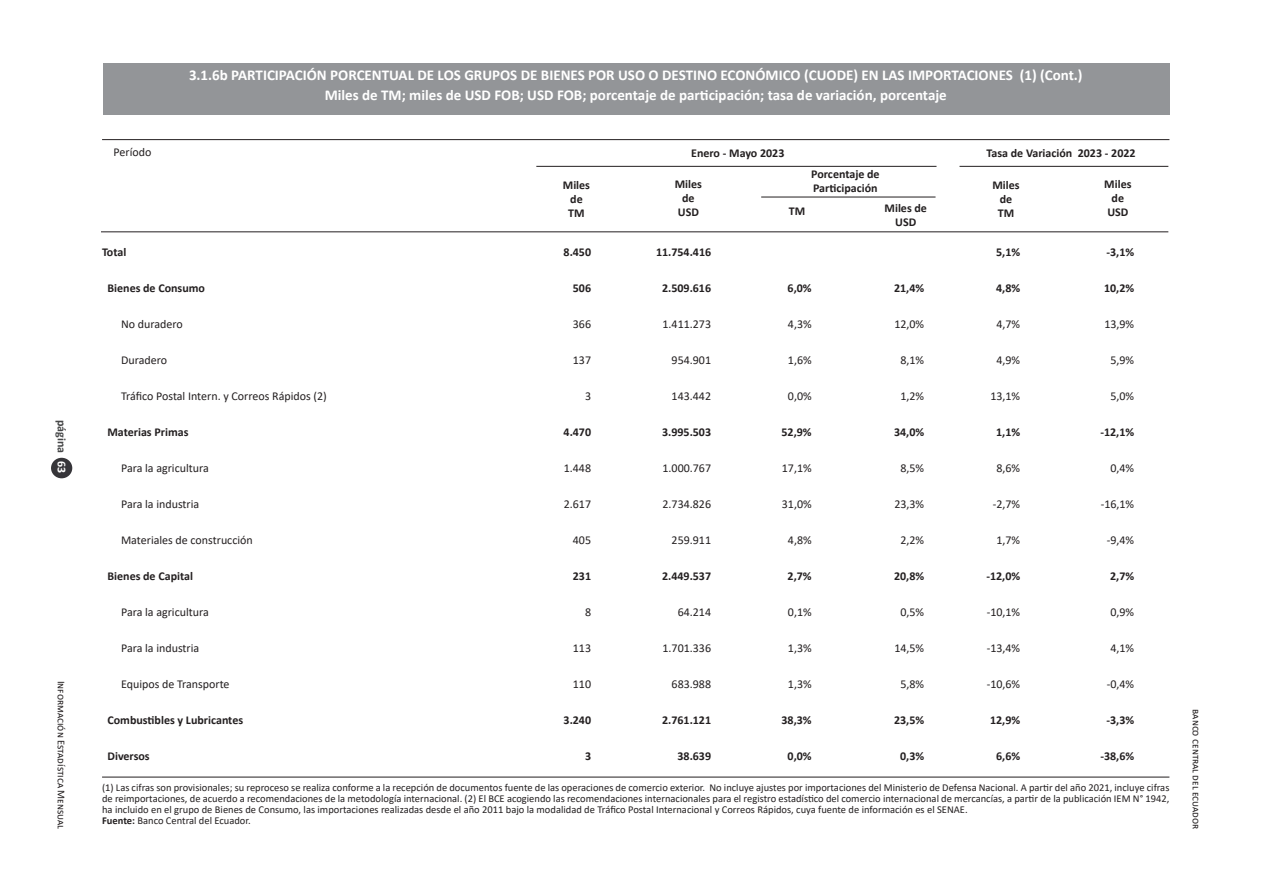
<style>
.page{position:relative;width:1263px;height:893px;background:#fff}
.page>*{position:absolute;margin:0;border:0;box-sizing:border-box;transform-origin:0 0}
.t1{font:700 15px "Calibri";color:#fff}
.t2{font:12px "Calibri";color:#231f20}
.t3{font:700 12px/14.4px "Calibri";color:#231f20;text-align:center}
.t4{font:700 12px "Calibri";color:#454647}
.t5{font:10.5px/10.8px "Calibri";color:#231f20;text-align:justify}
.s1{color:#fff}
.s2{font-weight:700}
</style>
<div class="page">
<div style="left:51px;top:458px;width:21px;height:20px;background:#363539;border-radius:50%"></div>
<hr style="left:102px;top:777px;width:1067px;height:1px;background:#231f20">
<hr style="left:102px;top:139px;width:1067px;height:1px;background:#231f20">
<div style="left:103px;top:64px;width:1066px;height:51px;background:#939598"></div>
<hr style="left:101px;top:231px;width:1067px;height:1px;background:#231f20">
<hr style="left:536px;top:166px;width:400px;height:1px;background:#231f20">
<hr style="left:959px;top:166px;width:209px;height:1px;background:#231f20">
<hr style="left:761px;top:197px;width:174px;height:1px;background:#231f20">
<p class="t4" style="left:70px;top:420px;width:55px;rotate:90deg">página <span class="s1">63</span></p>
<p class="t5" style="left:67px;top:681px;width:150px;rotate:90deg">Información Estadística Mensual</p>
<p class="t1" style="left:189px;top:65px;width:895px">3.1.6b PARTICIPACIÓN PORCENTUAL DE LOS GRUPOS DE BIENES POR USO O DESTINO ECONÓMICO (CUODE) EN LAS IMPORTACIONES (1) (Cont.)</p>
<p class="t1" style="left:325px;top:84px;width:623px">Miles de TM; miles de USD FOB; USD FOB; porcentaje de participación; tasa de variación, porcentaje</p>
<p class="t2" style="left:114px;top:143px;width:39px">Período</p>
<p class="t3" style="left:691px;top:146px;width:95px">Enero - Mayo 2023</p>
<p class="t3" style="left:986px;top:146px;width:151px">Tasa de Variación 2023 - 2022</p>
<p class="t3" style="left:563px;top:177px;width:29px">Miles de</p>
<p class="t3" style="left:568px;top:206px;width:18px">TM</p>
<p class="t3" style="left:789px;top:204px;width:18px">TM</p>
<p class="t3" style="left:811px;top:167px;width:70px">Porcentaje de</p>
<p class="t3" style="left:813px;top:181px;width:66px">Participación</p>
<p class="t3" style="left:675px;top:176px;width:29px">Miles</p>
<p class="t3" style="left:682px;top:191px;width:14px">de</p>
<p class="t3" style="left:678px;top:205px;width:23px">USD</p>
<p class="t3" style="left:1104px;top:176px;width:29px">Miles</p>
<p class="t3" style="left:1111px;top:191px;width:14px">de</p>
<p class="t3" style="left:1107px;top:205px;width:23px">USD</p>
<p class="t3" style="left:992px;top:177px;width:29px">Miles de</p>
<p class="t3" style="left:998px;top:206px;width:18px">TM</p>
<p class="t3" style="left:884px;top:201px;width:44px">Miles de</p>
<p class="t3" style="left:895px;top:215px;width:23px">USD</p>
<p class="t3" style="left:102px;top:244px;width:26px">Total</p>
<p class="t3" style="left:564px;top:244px;width:29px">8.450</p>
<p class="t3" style="left:656px;top:244px;width:57px">11.754.416</p>
<p class="t3" style="left:996px;top:244px;width:26px">5,1%</p>
<p class="t3" style="left:1106px;top:244px;width:29px">-3,1%</p>
<p class="t3" style="left:107px;top:280px;width:99px">Bienes de Consumo</p>
<p class="t3" style="left:573px;top:280px;width:20px">506</p>
<p class="t3" style="left:662px;top:280px;width:50px">2.509.616</p>
<p class="t3" style="left:788px;top:280px;width:26px">6,0%</p>
<p class="t3" style="left:894px;top:280px;width:32px">21,4%</p>
<p class="t3" style="left:996px;top:280px;width:26px">4,8%</p>
<p class="t3" style="left:1104px;top:280px;width:32px">10,2%</p>
<p class="t2" style="left:121px;top:315px;width:63px">No duradero</p>
<p class="t2" style="left:573px;top:315px;width:20px">366</p>
<p class="t2" style="left:662px;top:315px;width:50px">1.411.273</p>
<p class="t2" style="left:788px;top:315px;width:25px">4,3%</p>
<p class="t2" style="left:894px;top:315px;width:31px">12,0%</p>
<p class="t2" style="left:996px;top:315px;width:25px">4,7%</p>
<p class="t2" style="left:1104px;top:315px;width:31px">13,9%</p>
<p class="t2" style="left:121px;top:351px;width:47px">Duradero</p>
<p class="t2" style="left:573px;top:351px;width:20px">137</p>
<p class="t2" style="left:672px;top:351px;width:41px">954.901</p>
<p class="t2" style="left:788px;top:351px;width:25px">1,6%</p>
<p class="t2" style="left:900px;top:351px;width:25px">8,1%</p>
<p class="t2" style="left:996px;top:351px;width:25px">4,9%</p>
<p class="t2" style="left:1110px;top:351px;width:25px">5,9%</p>
<p class="t2" style="left:121px;top:387px;width:207px">Tráfico Postal Intern. y Correos Rápidos (2)</p>
<p class="t2" style="left:585px;top:387px;width:8px">3</p>
<p class="t2" style="left:672px;top:387px;width:41px">143.442</p>
<p class="t2" style="left:788px;top:387px;width:25px">0,0%</p>
<p class="t2" style="left:900px;top:387px;width:25px">1,2%</p>
<p class="t2" style="left:990px;top:387px;width:31px">13,1%</p>
<p class="t2" style="left:1110px;top:387px;width:25px">5,0%</p>
<p class="t3" style="left:107px;top:424px;width:83px">Materias Primas</p>
<p class="t3" style="left:564px;top:424px;width:29px">4.470</p>
<p class="t3" style="left:662px;top:424px;width:50px">3.995.503</p>
<p class="t3" style="left:781px;top:424px;width:32px">52,9%</p>
<p class="t3" style="left:894px;top:424px;width:32px">34,0%</p>
<p class="t3" style="left:996px;top:424px;width:26px">1,1%</p>
<p class="t3" style="left:1100px;top:424px;width:35px">-12,1%</p>
<p class="t2" style="left:121px;top:459px;width:89px">Para la agricultura</p>
<p class="t2" style="left:564px;top:459px;width:29px">1.448</p>
<p class="t2" style="left:662px;top:459px;width:50px">1.000.767</p>
<p class="t2" style="left:782px;top:459px;width:31px">17,1%</p>
<p class="t2" style="left:900px;top:459px;width:25px">8,5%</p>
<p class="t2" style="left:996px;top:459px;width:25px">8,6%</p>
<p class="t2" style="left:1110px;top:459px;width:25px">0,4%</p>
<p class="t2" style="left:121px;top:495px;width:80px">Para la industria</p>
<p class="t2" style="left:564px;top:495px;width:29px">2.617</p>
<p class="t2" style="left:662px;top:495px;width:50px">2.734.826</p>
<p class="t2" style="left:782px;top:495px;width:31px">31,0%</p>
<p class="t2" style="left:894px;top:495px;width:31px">23,3%</p>
<p class="t2" style="left:993px;top:495px;width:29px">-2,7%</p>
<p class="t2" style="left:1101px;top:495px;width:35px">-16,1%</p>
<p class="t2" style="left:121px;top:531px;width:133px">Materiales de construcción</p>
<p class="t2" style="left:573px;top:531px;width:20px">405</p>
<p class="t2" style="left:672px;top:531px;width:41px">259.911</p>
<p class="t2" style="left:788px;top:531px;width:25px">4,8%</p>
<p class="t2" style="left:900px;top:531px;width:25px">2,2%</p>
<p class="t2" style="left:996px;top:531px;width:25px">1,7%</p>
<p class="t2" style="left:1107px;top:531px;width:29px">-9,4%</p>
<p class="t3" style="left:107px;top:568px;width:87px">Bienes de Capital</p>
<p class="t3" style="left:573px;top:568px;width:20px">231</p>
<p class="t3" style="left:662px;top:568px;width:50px">2.449.537</p>
<p class="t3" style="left:788px;top:568px;width:26px">2,7%</p>
<p class="t3" style="left:894px;top:568px;width:32px">20,8%</p>
<p class="t3" style="left:986px;top:568px;width:35px">-12,0%</p>
<p class="t3" style="left:1110px;top:568px;width:26px">2,7%</p>
<p class="t2" style="left:121px;top:603px;width:89px">Para la agricultura</p>
<p class="t2" style="left:585px;top:603px;width:8px">8</p>
<p class="t2" style="left:678px;top:603px;width:35px">64.214</p>
<p class="t2" style="left:788px;top:603px;width:25px">0,1%</p>
<p class="t2" style="left:900px;top:603px;width:25px">0,5%</p>
<p class="t2" style="left:987px;top:603px;width:35px">-10,1%</p>
<p class="t2" style="left:1110px;top:603px;width:25px">0,9%</p>
<p class="t2" style="left:121px;top:639px;width:80px">Para la industria</p>
<p class="t2" style="left:573px;top:639px;width:20px">113</p>
<p class="t2" style="left:662px;top:639px;width:50px">1.701.336</p>
<p class="t2" style="left:788px;top:639px;width:25px">1,3%</p>
<p class="t2" style="left:894px;top:639px;width:31px">14,5%</p>
<p class="t2" style="left:987px;top:639px;width:35px">-13,4%</p>
<p class="t2" style="left:1110px;top:639px;width:25px">4,1%</p>
<p class="t2" style="left:121px;top:675px;width:110px">Equipos de Transporte</p>
<p class="t2" style="left:573px;top:675px;width:20px">110</p>
<p class="t2" style="left:672px;top:675px;width:41px">683.988</p>
<p class="t2" style="left:788px;top:675px;width:25px">1,3%</p>
<p class="t2" style="left:900px;top:675px;width:25px">5,8%</p>
<p class="t2" style="left:987px;top:675px;width:35px">-10,6%</p>
<p class="t2" style="left:1107px;top:675px;width:29px">-0,4%</p>
<p class="t3" style="left:107px;top:712px;width:137px">Combustibles y Lubricantes</p>
<p class="t3" style="left:564px;top:712px;width:29px">3.240</p>
<p class="t3" style="left:662px;top:712px;width:50px">2.761.121</p>
<p class="t3" style="left:781px;top:712px;width:32px">38,3%</p>
<p class="t3" style="left:894px;top:712px;width:32px">23,5%</p>
<p class="t3" style="left:990px;top:712px;width:32px">12,9%</p>
<p class="t3" style="left:1106px;top:712px;width:29px">-3,3%</p>
<p class="t3" style="left:107px;top:748px;width:44px">Diversos</p>
<p class="t3" style="left:585px;top:748px;width:8px">3</p>
<p class="t3" style="left:677px;top:748px;width:35px">38.639</p>
<p class="t3" style="left:788px;top:748px;width:26px">0,0%</p>
<p class="t3" style="left:900px;top:748px;width:26px">0,3%</p>
<p class="t3" style="left:996px;top:748px;width:26px">6,6%</p>
<p class="t3" style="left:1100px;top:748px;width:35px">-38,6%</p>
<p class="t5" style="left:102px;top:782px;width:1069px">(1) Las cifras son provisionales; su reproceso se realiza conforme a la recepción de documentos fuente de las operaciones de comercio exterior. No incluye ajustes por importaciones del Ministerio de Defensa Nacional. A partir del año 2021, incluye cifras de reimportaciones, de acuerdo a recomendaciones de la metodología internacional. (2) El BCE acogiendo las recomendaciones internacionales para el registro estadístico del comercio internacional de mercancías, a partir de la publicación IEM N° 1942, ha incluido en el grupo de Bienes de Consumo, las importaciones realizadas desde el año 2011 bajo la modalidad de Tráfico Postal Internacional y Correos Rápidos, cuya fuente de información es el SENAE.</p>
<p class="t5" style="left:102px;top:815px;width:150px"><span class="s2">Fuente:</span> Banco Central del Ecuador.</p>
<p class="t5" style="left:1202px;top:709px;width:121px;rotate:90deg">banco central del ecuador</p>
</div>
